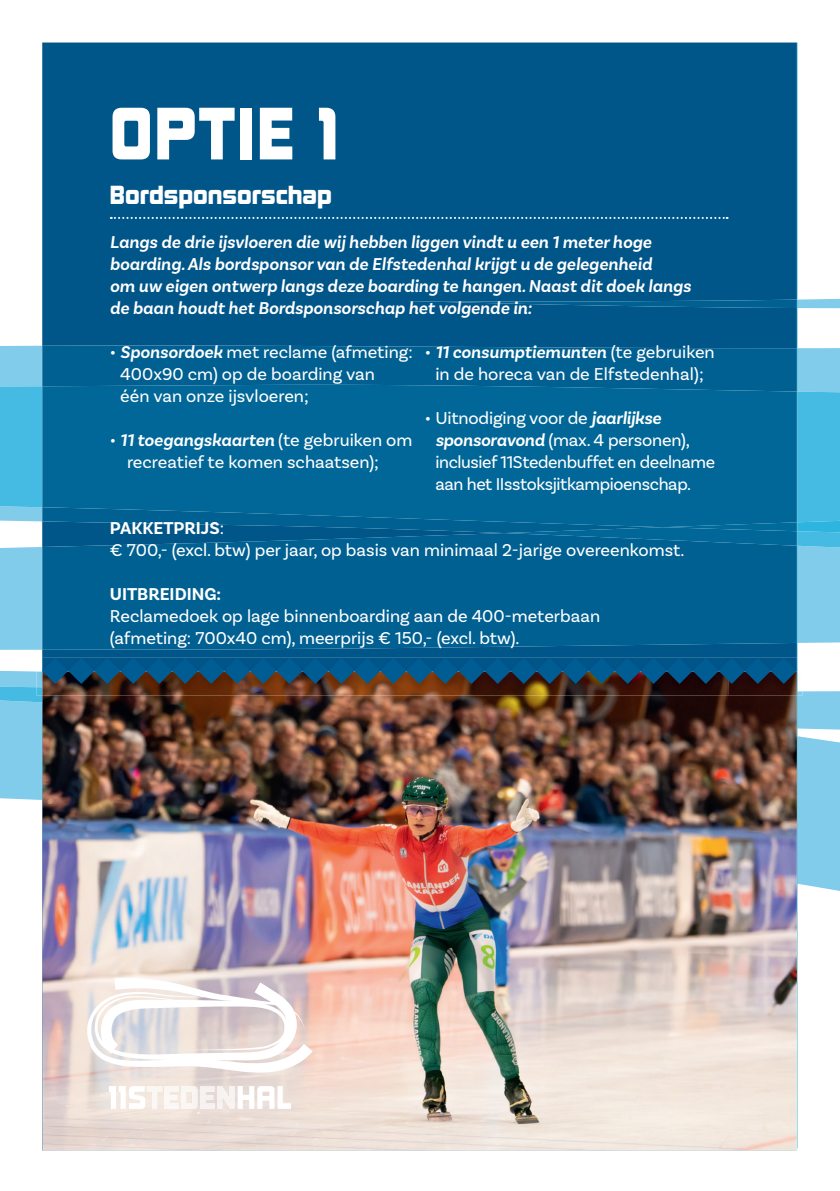
<style>
.page{position:relative;width:840px;height:1191px;background:#fff}
.page>*{position:absolute;margin:0;border:0;box-sizing:border-box;transform-origin:0 0}
.t1{font:68px "Kimberley Bl";letter-spacing:.025em;color:#fff}
.t2{font:24px "Kimberley Bl";color:#fff}
.t3{font:18px/22px "Basic Sans";color:#fff}
.t4{font:italic 600 18px/22px "Basic Sans";color:#fff}
.t5{font:18px/22px "Basic Sans";letter-spacing:-.02em;color:#fff}
.t6{font:700 18px "Basic Sans";color:#fff}
.s1{font-weight:600;font-style:italic}
.s2{font-weight:700}
</style>
<div class="page">
<img style="left:0;top:43px;width:839px;height:1105px">
<h1 class="t1" style="left:110px;top:91px;width:230px">OPTIE 1</h1>
<h2 class="t2" style="left:110px;top:180px;width:223px">Bordsponsorschap</h2>
<p class="t4" style="left:110px;top:231px;width:582px">Langs de drie ijsvloeren die wij hebben liggen vindt u een 1 meter hoge boarding. Als bordsponsor van de Elfstedenhal krijgt u de gelegenheid<br>om uw eigen ontwerp langs deze boarding te hangen. Naast dit doek langs de baan houdt het Bordsponsorschap het volgende in:</p>
<p class="t3" style="left:120px;top:341px;width:294px;text-indent:-10px">• <span class="s1">Sponsordoek</span> met reclame (afmeting:<br>400x90 cm) op de boarding van<br>één van onze ijsvloeren;</p>
<p class="t3" style="left:127px;top:429px;width:287px;text-indent:-17px">• <span class="s1">1 1 toegangskaarten</span> (te gebruiken om recreatief te komen schaatsen);</p>
<p class="t3" style="left:424px;top:341px;width:291px;text-align:center">• <span class="s1">11 consumptiemunten</span> (te gebruiken in de horeca van de Elfstedenhal);</p>
<p class="t5" style="left:435px;top:407px;width:281px;text-indent:-10px">• Uitnodiging voor de <span class="s1">jaarlijkse sponsoravond</span> (max. 4 personen), inclusief 11Stedenbuffet en deelname aan het IIsstoksjitkampioenschap.</p>
<p class="t3" style="left:110px;top:517px;width:575px"><span class="s2">PAKKETPRIJS</span>:<br>€ 700,- (excl. btw) per jaar, op basis van minimaal 2-jarige overeenkomst.</p>
<p class="t6" style="left:110px;top:583px;width:113px">UITBREIDING:</p>
<p class="t3" style="left:110px;top:605px;width:491px">Reclamedoek op lage binnenboarding aan de 400-meterbaan (afmeting: 700x40 cm), meerprijs € 150,- (excl. btw).</p>
</div>
